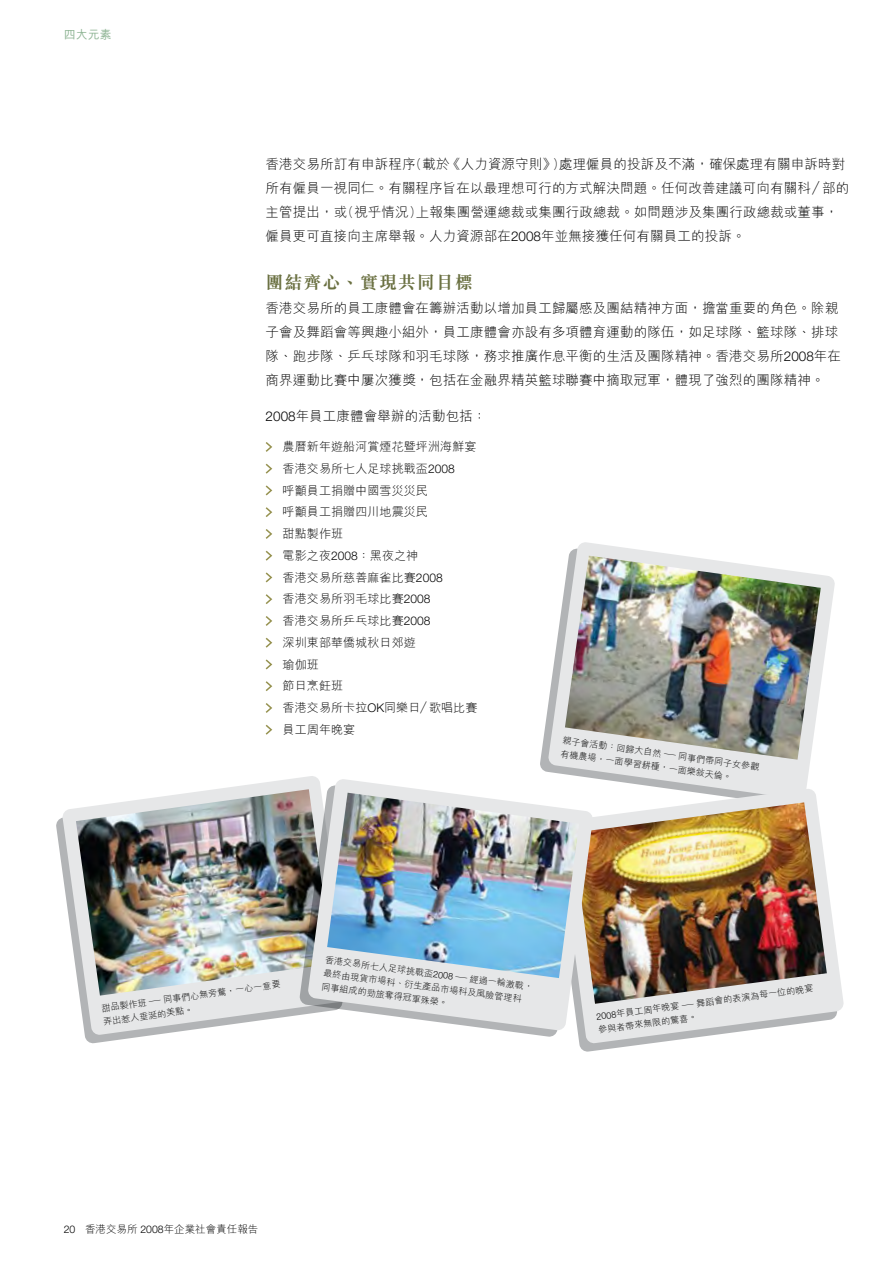
<style>
.page{position:relative;width:893px;height:1263px;background:#fff}
.page>*{position:absolute;margin:0;border:0;box-sizing:border-box;transform-origin:0 0}
.t1{font:700 18px "M Sung HK";letter-spacing:.05em;color:#6a7041}
.t2{font:300 13.5px/24px "M Hei HK";letter-spacing:.01em;color:#000}
.t3{font:300 12px/21.8px "M Hei HK";letter-spacing:.01em;color:#000}
.t4{font:500 12px "M Hei HK";color:#8cb392}
.t5{font:300 10.5px "M Hei HK";color:#000}
.t6{font:300 9px/14px "M Hei HK";color:#000}
.s1{font-family:"Helvetica Neue"}
</style>
<div class="page">
<svg style="left:547px;top:542px;width:288px;height:246px"></svg>
<img style="left:565px;top:556px;width:256px;height:204px">
<svg style="left:56px;top:818px;width:89px;height:226px"></svg>
<svg style="left:62px;top:776px;width:256px;height:260px"></svg>
<img style="left:76px;top:789px;width:223px;height:207px">
<svg style="left:265px;top:442px;width:8px;height:10px"></svg>
<svg style="left:265px;top:463px;width:8px;height:11px"></svg>
<svg style="left:265px;top:485px;width:8px;height:11px"></svg>
<svg style="left:265px;top:507px;width:8px;height:10px"></svg>
<svg style="left:265px;top:529px;width:8px;height:10px"></svg>
<svg style="left:265px;top:550px;width:8px;height:11px"></svg>
<svg style="left:265px;top:572px;width:8px;height:11px"></svg>
<svg style="left:265px;top:594px;width:8px;height:10px"></svg>
<svg style="left:265px;top:616px;width:8px;height:10px"></svg>
<svg style="left:265px;top:637px;width:8px;height:11px"></svg>
<svg style="left:265px;top:659px;width:8px;height:11px"></svg>
<svg style="left:265px;top:681px;width:8px;height:10px"></svg>
<svg style="left:265px;top:703px;width:7px;height:10px"></svg>
<svg style="left:265px;top:724px;width:8px;height:11px"></svg>
<svg style="left:579px;top:1044px;width:66px;height:8px"></svg>
<svg style="left:578px;top:788px;width:266px;height:256px;fill:#e6e7e8"></svg>
<img style="left:593px;top:802px;width:234px;height:202px">
<img style="left:299px;top:785px;width:286px;height:252px">
<svg style="left:308px;top:779px;width:285px;height:252px;fill:#e6e7e8"></svg>
<img style="left:327px;top:793px;width:252px;height:185px">
<svg style="left:682px;top:1003px;width:12px;height:2px"></svg>
<svg style="left:456px;top:976px;width:11px;height:2px"></svg>
<p class="t4" style="left:64px;top:26px;width:49px">四大元素</p>
<p class="t2" style="left:266px;top:152px;width:585px">香港交易所訂有申訴程序(載於《人力資源守則》)處理僱員的投訴及不滿，確保處理有關申訴時對所有僱員一視同仁。有關程序旨在以最理想可行的方式解決問題。任何改善建議可向有關科／部的主管提出，或(視乎情況)上報集團營運總裁或集團行政總裁。如問題涉及集團行政總裁或董事，僱員更可直接向主席舉報。人力資源部在<span class="s1">2008</span>年並無接獲任何有關員工的投訴。</p>
<h1 class="t1" style="left:266px;top:270px;width:209px">團結齊心、實現共同目標</h1>
<p class="t2" style="left:266px;top:296px;width:577px">香港交易所的員工康體會在籌辦活動以增加員工歸屬感及團結精神方面，擔當重要的角色。除親子會及舞蹈會等興趣小組外，員工康體會亦設有多項體育運動的隊伍，如足球隊、籃球隊、排球隊、跑步隊、乒乓球隊和羽毛球隊，務求推廣作息平衡的生活及團隊精神。香港交易所<span class="s1">2008</span>年在商界運動比賽中屢次獲獎，包括在金融界精英籃球聯賽中摘取冠軍，體現了強烈的團隊精神。</p>
<p class="t2" style="left:266px;top:404px;width:222px"><span class="s1">2008</span>年員工康體會舉辦的活動包括：</p>
<p class="t3" style="left:283px;top:435px;width:196px">農曆新年遊船河賞煙花暨坪洲海鮮宴香港交易所七人足球挑戰盃<span class="s1">2008<br></span>呼籲員工捐贈中國雪災災民<br>呼籲員工捐贈四川地震災民<br>甜點製作班<br>電影之夜<span class="s1">2008</span>：黑夜之神<br>香港交易所慈善麻雀比賽<span class="s1">2008<br></span>香港交易所羽毛球比賽<span class="s1">2008<br></span>香港交易所乒乓球比賽<span class="s1">2008<br></span>深圳東部華僑城秋日郊遊<br>瑜伽班<br>節日烹飪班<br>香港交易所卡拉<span class="s1">OK</span>同樂日／歌唱比賽員工周年晚宴</p>
<p class="t6" style="left:564px;top:733px;width:200px;line-height:13.5px;rotate:8deg">親子會活動：回歸大自然 ─ 同事們帶同子女參觀有機農場，一面學習耕種，一面樂敍天倫。</p>
<p class="t6" style="left:101px;top:1002px;width:182px;line-height:13.4px;rotate:-8deg">甜品製作班 ─ 同事們心無旁騖，一心一意要弄出惹人垂涎的美點。</p>
<p class="t6" style="left:326px;top:952px;width:131px;rotate:8deg">香港交易所七人足球挑戰盃<span class="s1">2008</span></p>
<p class="t6" style="left:327px;top:951px;width:211px;text-indent:146px;rotate:8deg">經過一輪激戰，最終由現貨市場科、衍生產品市場科及風險管理科同事組成的勁旅奪得冠軍殊榮。</p>
<p class="t6" style="left:695px;top:997px;width:120px;rotate:-8deg">舞蹈會的表演為每一位的晚宴</p>
<p class="t6" style="left:596px;top:1010px;width:85px;rotate:-8deg"><span class="s1">2008</span>年員工周年晚宴</p>
<p class="t6" style="left:597px;top:1023px;width:101px;rotate:-8deg">參與者帶來無限的驚喜。</p>
<p class="t5" style="left:64px;top:1222px;width:196px"><span class="s1">20</span> 香港交易所 <span class="s1">2008</span>年企業社會責任報告</p>
</div>
